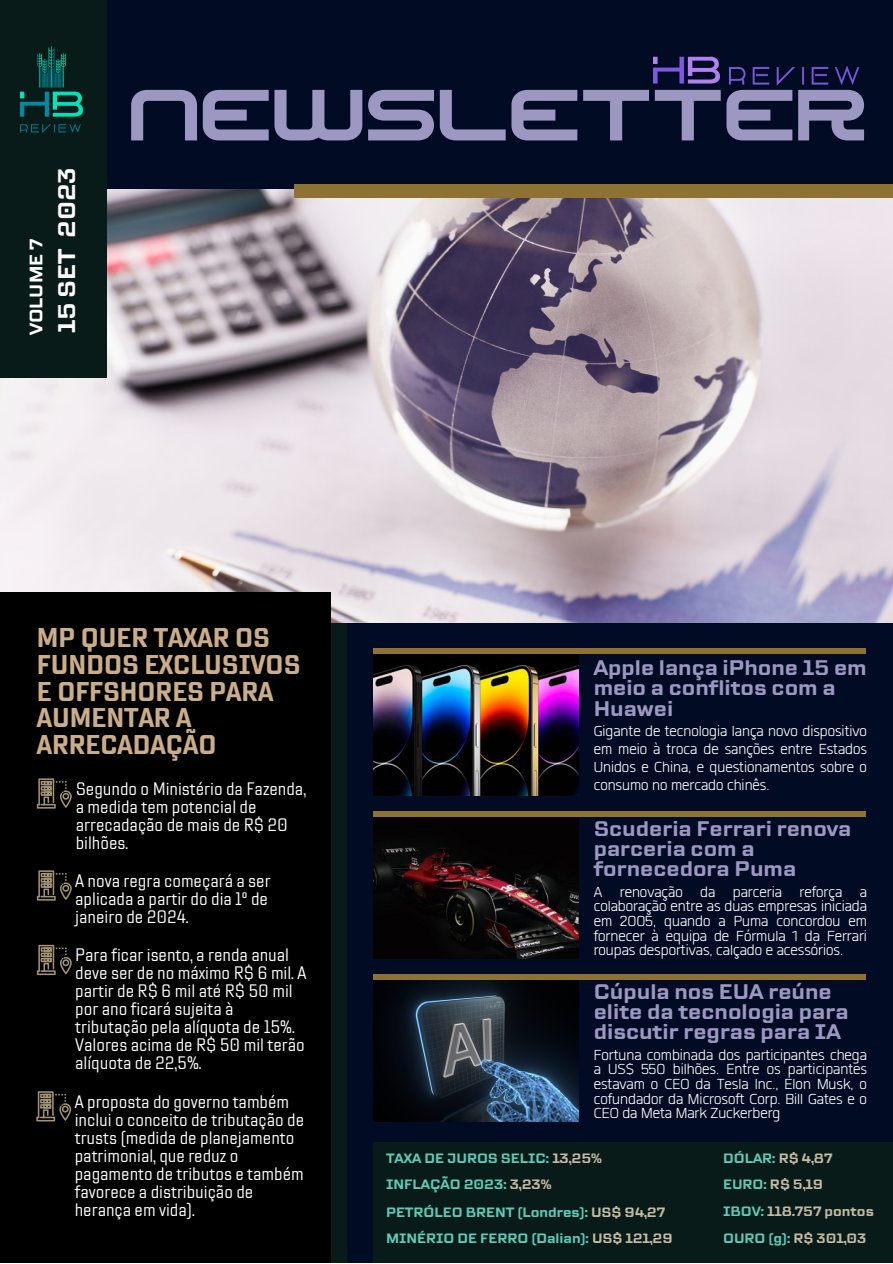
<style>
.page{position:relative;width:893px;height:1264px;background:#fff}
.page>*{position:absolute;margin:0;border:0;box-sizing:border-box;transform-origin:0 0}
.t1{font:72.15px "Aurora";color:#9d98c2}
.t2{font:700 27px/27px "TT Lakes Neue Cond";color:#cbad8a}
.t3{font:700 24px "TT Lakes Neue";color:#fff}
.t4{font:700 21px/20.2px "TT Lakes Neue";color:#9d98c2}
.t5{font:300 19.5px/14.5px "Gram";color:#fff;text-align:justify}
.t6{font:18px/18px "TT Lakes Neue Cond";color:#fff}
.t7{font:700 18px "TT Lakes Neue";color:#fff}
.t8{font:700 13.5px "TT Lakes Neue";color:#5dcbb7}
.t9{font:700 13.5px "TT Lakes Neue";color:#c4baa4}
.s1{color:#c4baa4}
.s2{color:#5dcbb7}
</style>
<div class="page">
<div style="left:0;top:0;width:892px;height:1262px;background:#020b24"></div>
<div style="left:373px;top:1142px;width:519px;height:120px;background:#081b18"></div>
<div style="left:0;top:610px;width:346px;height:652px;background:#081b18"></div>
<img style="left:0;top:189px;width:892px;height:433px">
<div style="left:294px;top:184px;width:598px;height:14px;background:#8d7234"></div>
<div style="left:0;top:0;width:107px;height:377px;background:#081b18"></div>
<div style="left:0;top:592px;width:330px;height:670px;background:#000"></div>
<img style="left:373px;top:653px;width:206px;height:142px">
<img style="left:373px;top:816px;width:206px;height:142px">
<div style="left:373px;top:811px;width:492px;height:5px;background:#8d7234"></div>
<div style="left:373px;top:648px;width:492px;height:5px;background:#8d7234"></div>
<img style="left:373px;top:979px;width:206px;height:142px">
<div style="left:373px;top:974px;width:492px;height:5px;background:#8d7234"></div>
<img style="left:653px;top:56px;width:66px;height:28px">
<img style="left:729px;top:66px;width:131px;height:19px">
<img style="left:20px;top:46px;width:62px;height:87px">
<svg style="left:37px;top:778px;width:35px;height:30px"></svg>
<svg style="left:37px;top:870px;width:35px;height:30px"></svg>
<svg style="left:37px;top:944px;width:35px;height:31px"></svg>
<svg style="left:36px;top:1091px;width:35px;height:30px"></svg>
<p class="t7" style="left:24px;top:335px;width:98px;rotate:-90deg">VOLUME 7</p>
<p class="t3" style="left:50px;top:333px;width:167px;rotate:-90deg">15 SET 2023</p>
<p class="t1" style="left:128px;top:83px;width:740px">NEWSLETTER</p>
<p class="t2" style="left:37px;top:623px;width:265px">MP QUER TAXAR OS<br>FUNDOS EXCLUSIVOS<br>E OFFSHORES PARA<br>AUMENTAR A<br>ARRECADAÇÃO</p>
<p class="t6" style="left:76px;top:779px;width:232px">Segundo o Ministério da Fazenda, a medida tem potencial de arrecadação de mais de R$ 20 bilhões.</p>
<p class="t6" style="left:75px;top:871px;width:197px">A nova regra começará a ser aplicada a partir do dia 1º de janeiro de 2024.</p>
<p class="t6" style="left:75px;top:945px;width:232px">Para ficar isento, a renda anual deve ser de no máximo R$ 6 mil. A partir de R$ 6 mil até R$ 50 mil por ano ficará sujeita à tributação pela alíquota de 15%.<br>Valores acima de R$ 50 mil terão alíquota de 22,5%.</p>
<p class="t6" style="left:75px;top:1092px;width:231px">A proposta do governo também inclui o conceito de tributação de trusts (medida de planejamento patrimonial, que reduz o pagamento de tributos e também favorece a distribuição de herança em vida).</p>
<p class="t4" style="left:593px;top:657px;width:274px">Apple lança iPhone 15 em meio a conflitos com a<br>Huawei</p>
<p class="t5" style="left:593px;top:722px;width:275px;line-height:18px">Gigante de tecnologia lança novo dispositivo em meio à troca de sanções entre Estados Unidos e China, e questionamentos sobre o consumo no mercado chinês.</p>
<p class="t4" style="left:593px;top:818px;width:259px">Scuderia Ferrari renova parceria com a fornecedora Puma</p>
<p class="t5" style="left:593px;top:884px;width:275px">A renovação da parceria reforça a colaboração entre as duas empresas iniciada em 2005, quando a Puma concordou em fornecer à equipa de Fórmula 1 da Ferrari roupas desportivas, calçado e acessórios.</p>
<p class="t4" style="left:593px;top:981px;width:256px">Cúpula nos EUA reúne elite da tecnologia para discutir regras para IA</p>
<p class="t5" style="left:593px;top:1047px;width:275px">Fortuna combinada dos participantes chega a US$ 550 bilhões. Entre os participantes estavam o CEO da Tesla Inc., Elon Musk, o cofundador da Microsoft Corp. Bill Gates e o CEO da Meta Mark Zuckerberg</p>
<p class="t8" style="left:386px;top:1148px;width:217px">TAXA DE JUROS SELIC: <span class="s1">13,25%</span></p>
<p class="t8" style="left:386px;top:1175px;width:167px">INFLAÇÃO 2023: <span class="s1">3,23%</span></p>
<p class="t8" style="left:723px;top:1148px;width:111px">DÓLAR: <span class="s1">R$ 4,87</span></p>
<p class="t9" style="left:723px;top:1175px;width:101px"><span class="s2">EURO:</span> R$ 5,19</p>
<p class="t8" style="left:386px;top:1202px;width:281px">PETRÓLEO BRENT (Londres): <span class="s1">US$ 94,27</span></p>
<p class="t9" style="left:723px;top:1201px;width:152px"><span class="s2">IBOV:</span> 118.757 pontos</p>
<p class="t8" style="left:386px;top:1229px;width:288px">MINÉRIO DE FERRO (Dalian): <span class="s1">US$ 121,29</span></p>
<p class="t8" style="left:723px;top:1229px;width:145px">OURO (g): <span class="s1">R$ 301,03</span></p>
</div>
